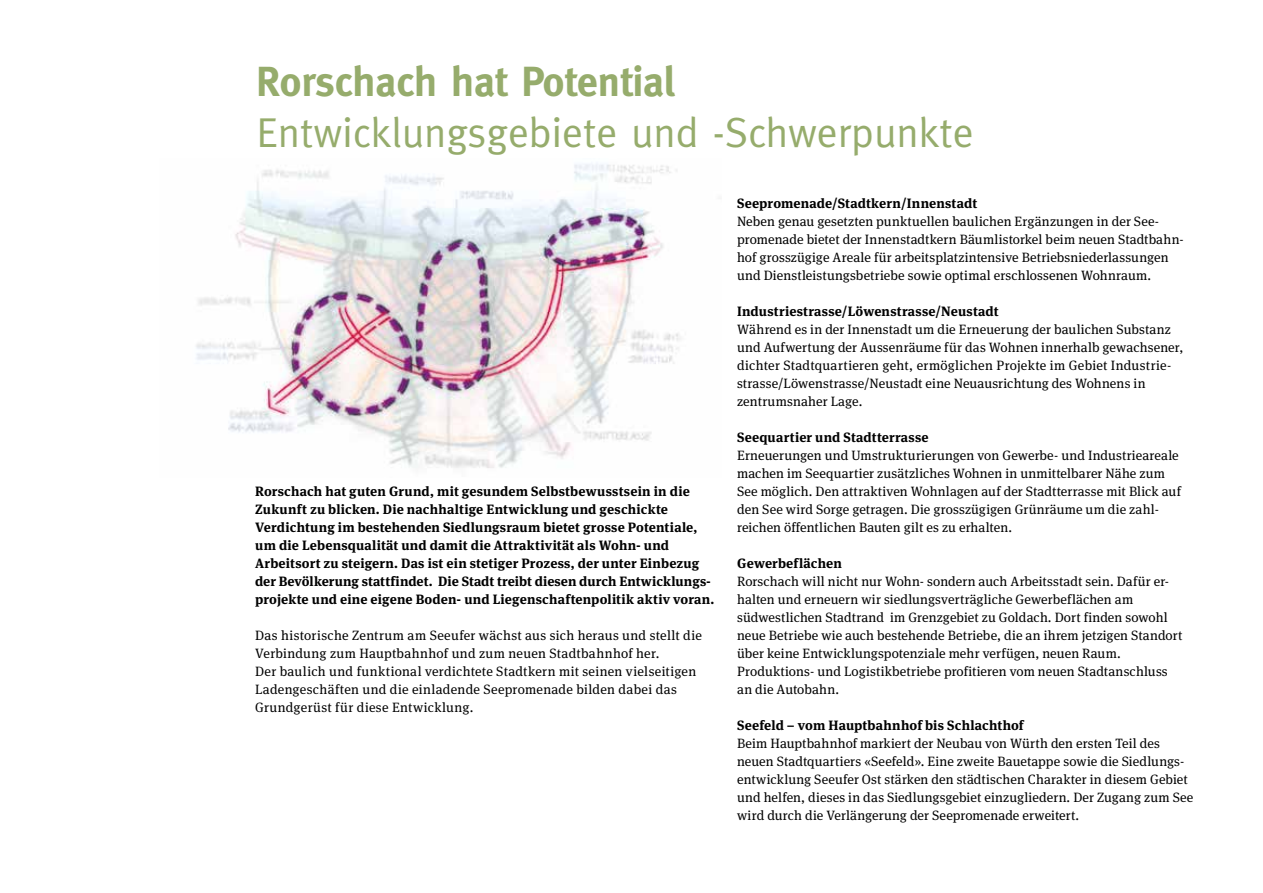
<style>
.page{position:relative;width:1263px;height:893px;background:#fff}
.page>*{position:absolute;margin:0;border:0;box-sizing:border-box;transform-origin:0 0}
.t1{font:42px "Meta Plus";color:#96ac6c}
.t2{font:700 42px "Meta Plus";color:#96ac6c}
.t3{font:13.5px/18px "Meta Serif Pro";letter-spacing:.01em;color:#000}
.t4{font:700 13.5px/18px "Meta Serif Pro";letter-spacing:.01em;color:#000}
</style>
<div class="page">
<img style="left:196px;top:163px;width:485px;height:305px">
<h1 class="t2" style="left:257px;top:58px;width:420px">Rorschach hat Potential</h1>
<h1 class="t1" style="left:257px;top:108px;width:719px">Entwicklungsgebiete und -Schwerpunkte</h1>
<p class="t4" style="left:255px;top:481px;width:461px">Rorschach hat guten Grund, mit gesundem Selbstbewusstsein in die Zukunft zu blicken. Die nachhaltige Entwicklung und geschickte Verdichtung im bestehenden Siedlungsraum bietet grosse Potentiale, um die Lebensqualität und damit die Attraktivität als Wohn- und Arbeitsort zu steigern. Das ist ein stetiger Prozess, der unter Einbezug der Bevölkerung stattfindet. Die Stadt treibt diesen durch Entwicklungs&shy;projekte und eine eigene Boden- und Liegenschaftenpolitik aktiv voran.</p>
<p class="t3" style="left:255px;top:625px;width:448px">Das historische Zentrum am Seeufer wächst aus sich heraus und stellt die Verbindung zum Hauptbahnhof und zum neuen Stadtbahnhof her.<br>Der baulich und funktional verdichtete Stadtkern mit seinen vielseitigen Ladengeschäften und die einladende Seepromenade bilden dabei das Grundgerüst für diese Entwicklung.</p>
<p class="t4" style="left:737px;top:193px;width:242px">Seepromenade/Stadtkern/Innenstadt</p>
<p class="t3" style="left:737px;top:211px;width:448px">Neben genau gesetzten punktuellen baulichen Ergänzungen in der See&shy;promenade bietet der Innenstadtkern Bäumlistorkel beim neuen Stadtbahn&shy;hof grosszügige Areale für arbeitsplatzintensive Betriebsniederlassungen und Dienstleistungsbetriebe sowie optimal erschlossenen Wohnraum.</p>
<p class="t4" style="left:737px;top:301px;width:263px">Industriestrasse/Löwenstrasse/Neustadt</p>
<p class="t3" style="left:737px;top:319px;width:448px">Während es in der Innenstadt um die Erneuerung der baulichen Substanz und Aufwertung der Aussenräume für das Wohnen innerhalb gewachsener, dichter Stadtquartieren geht, ermöglichen Projekte im Gebiet Industrie&shy;strasse/Löwenstrasse/Neustadt eine Neuausrichtung des Wohnens in zentrumsnaher Lage.</p>
<p class="t4" style="left:737px;top:427px;width:193px">Seequartier und Stadtterrasse</p>
<p class="t3" style="left:737px;top:445px;width:445px">Erneuerungen und Umstrukturierungen von Gewerbe- und Industrieareale machen im Seequartier zusätzliches Wohnen in unmittelbarer Nähe zum See möglich. Den attraktiven Wohnlagen auf der Stadtterrasse mit Blick auf den See wird Sorge getragen. Die grosszügigen Grünräume um die zahl&shy;reichen öffentlichen Bauten gilt es zu erhalten.</p>
<p class="t4" style="left:737px;top:553px;width:106px">Gewerbeflächen</p>
<p class="t3" style="left:737px;top:571px;width:447px">Rorschach will nicht nur Wohn- sondern auch Arbeitsstadt sein. Dafür er&shy;halten und erneuern wir siedlungsverträgliche Gewerbeflächen am südwestlichen Stadtrand im Grenzgebiet zu Goldach. Dort finden sowohl neue Betriebe wie auch bestehende Betriebe, die an ihrem jetzigen Standort über keine Entwicklungspotenziale mehr verfügen, neuen Raum.<br>Produktions- und Logistikbetriebe profitieren vom neuen Stadtanschluss an die Autobahn.</p>
<p class="t4" style="left:737px;top:715px;width:288px">Seefeld – vom Hauptbahnhof bis Schlachthof</p>
<p class="t3" style="left:737px;top:733px;width:458px">Beim Hauptbahnhof markiert der Neubau von Würth den ersten Teil des neuen Stadtquartiers «Seefeld». Eine zweite Bauetappe sowie die Siedlungs&shy;entwicklung Seeufer Ost stärken den städtischen Charakter in diesem Gebiet und helfen, dieses in das Siedlungsgebiet einzugliedern. Der Zugang zum See wird durch die Verlängerung der Seepromenade erweitert.</p>
</div>
